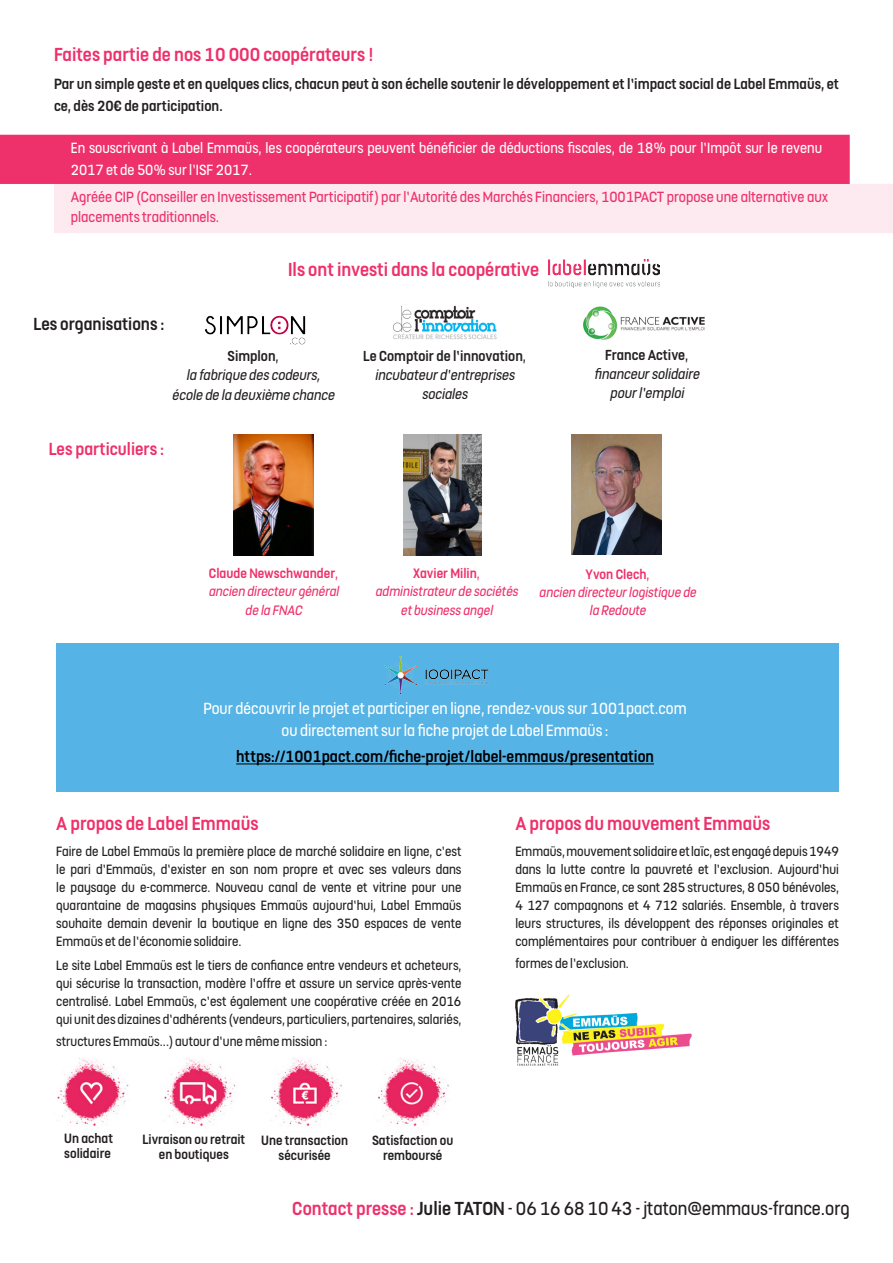
<style>
.page{position:relative;width:893px;height:1263px;background:#fff}
.page>*{position:absolute;margin:0;border:0;box-sizing:border-box;transform-origin:0 0}
.t1{font:500 21px "FS Dillon";color:#ee306b}
.t2{font:21px "FS Dillon";color:#231f20}
.t3{font:500 19.5px "FS Dillon";color:#231f20}
.t4{font:500 19.5px "FS Dillon";color:#ee306b}
.t5{font:18px "FS Dillon";color:#fff}
.t6{font:500 18px "FS Dillon";color:#000002}
.t7{font:16.5px/19.8px "FS Dillon";color:#ee306b}
.t8{font:500 16.5px/21.6px "FS Dillon";color:#231f20}
.t9{font:16.5px/21.6px "FS Dillon";color:#fff}
.t10{font:italic 16.2px "FS Dillon";color:#231f20}
.t11{font:500 16.2px "FS Dillon";color:#231f20}
.t12{font:italic 15.3px/18.3px "FS Dillon";color:#ee306b;text-align:center}
.t13{font:500 15.3px "FS Dillon";color:#ee306b}
.t14{font:15px/18px "FS Dillon";color:#231f20;text-align:justify}
.t15{font:500 15px "FS Dillon";color:#231f20}
.s1{font-weight:400}
.s2{font-weight:500;color:#ee306b}
.s3{font-weight:500}
</style>
<div class="page">
<div style="left:2px;top:137px;width:845px;height:45px;background:#ee306b"></div>
<div style="left:0;top:135px;width:850px;height:49px;border:4px solid #ee306b"></div>
<div style="left:54px;top:184px;width:839px;height:49px;background:#fdeaf0"></div>
<img style="left:57px;top:1057px;width:392px;height:72px">
<div style="left:56px;top:643px;width:783px;height:148px;background:#55b3e5"></div>
<img style="left:515px;top:994px;width:177px;height:71px">
<img style="left:205px;top:315px;width:101px;height:30px">
<img style="left:393px;top:305px;width:104px;height:35px">
<img style="left:583px;top:306px;width:122px;height:34px">
<img style="left:403px;top:434px;width:79px;height:121px">
<img style="left:572px;top:434px;width:90px;height:120px">
<img style="left:233px;top:434px;width:81px;height:121px">
<hr style="left:236px;top:764px;width:418px;height:1px;background:#000002">
<img style="left:384px;top:656px;width:105px;height:39px">
<img style="left:549px;top:260px;width:111px;height:27px">
<p class="t1" style="left:54px;top:40px;width:321px">Faites partie de nos 10 000 coopérateurs !</p>
<p class="t8" style="left:54px;top:72px;width:786px">Par un simple geste et en quelques clics, chacun peut à son échelle soutenir le développement et l’impact social de Label Emmaüs, et ce, dès 20€ de participation.</p>
<p class="t9" style="left:71px;top:136px;width:753px">En souscrivant à Label Emmaüs, les coopérateurs peuvent bénéficier de déductions fiscales, de 18% pour l’Impôt sur le revenu<br>2017 et de 50% sur l’ISF 2017.</p>
<p class="t7" style="left:71px;top:186px;width:759px">Agréée CIP (Conseiller en Investissement Participatif) par l’Autorité des Marchés Financiers, 1001PACT propose une alternative aux placements traditionnels.</p>
<p class="t1" style="left:288px;top:255px;width:253px">Ils ont investi dans la coopérative</p>
<p class="t3" style="left:34px;top:310px;width:132px">Les organisations :</p>
<p class="t11" style="left:228px;top:344px;width:53px">Simplon<span class="s1">,</span></p>
<p class="t10" style="left:186px;top:364px;width:139px">la fabrique descodeurs,</p>
<p class="t10" style="left:172px;top:384px;width:167px">école de la deuxième chance</p>
<p class="t11" style="left:363px;top:344px;width:164px">Le Comptoir de l’innovation<span class="s1">,</span></p>
<p class="t10" style="left:375px;top:364px;width:145px">incubateurd’entreprises</p>
<p class="t10" style="left:422px;top:384px;width:51px">sociales</p>
<p class="t4" style="left:49px;top:435px;width:117px">Les particuliers :</p>
<p class="t11" style="left:605px;top:343px;width:85px">France Active<span class="s1">,</span></p>
<p class="t10" style="left:594px;top:363px;width:110px">financeursolidaire</p>
<p class="t10" style="left:610px;top:383px;width:79px">pourl’emploi</p>
<p class="t13" style="left:209px;top:562px;width:131px">Claude Newschwander<span class="s1">,</span></p>
<p class="t12" style="left:208px;top:581px;width:135px">ancien directeurgénéral</p>
<p class="t12" style="left:245px;top:599px;width:62px">de la FNAC</p>
<p class="t13" style="left:413px;top:562px;width:68px">Xavier Milin<span class="s1">,</span></p>
<p class="t12" style="left:375px;top:581px;width:147px">administrateurde sociétés etbusinessangel</p>
<p class="t13" style="left:586px;top:563px;width:65px">Yvon Clech<span class="s1">,</span></p>
<p class="t12" style="left:539px;top:582px;width:162px">ancien directeurlogistique de la Redoute</p>
<p class="t5" style="left:204px;top:696px;width:484px">Pour découvrir le projet et participer en ligne, rendez-vous sur 1001pact.com</p>
<p class="t5" style="left:282px;top:718px;width:329px">ou directement sur la fiche projet de Label Emmaüs :</p>
<p class="t6" style="left:236px;top:743px;width:419px">https://1001pact.com/fiche-projet/label-emmaus/presentation</p>
<p class="t1" style="left:56px;top:808px;width:204px">A propos de Label Emmaüs</p>
<p class="t14" style="left:56px;top:841px;width:407px">Faire de Label Emmaüs la première place de marché solidaire en ligne, c’est le pari d’Emmaüs, d’exister en son nom propre et avec ses valeurs dans le paysage du e-commerce. Nouveau canal de vente et vitrine pour une quarantaine de magasins physiques Emmaüs aujourd’hui, Label Emmaüs souhaite demain devenir la boutique en ligne des 350 espaces de vente Emmaüs et de l’économie solidaire.</p>
<p class="t14" style="left:56px;top:955px;width:407px">Le site Label Emmaüs est le tiers de confiance entre vendeurs et acheteurs, qui sécurise la transaction, modère l’offre et assure un service après-vente centralisé. Label Emmaüs, c’est également une coopérative créée en 2016 qui unit des dizaines d’adhérents (vendeurs, particuliers, partenaires, salariés,</p>
<p class="t14" style="left:56px;top:1031px;width:273px">structures Emmaüs...) autour d’une même mission :</p>
<p class="t15" style="left:64px;top:1128px;width:50px">Un achat</p>
<p class="t15" style="left:64px;top:1143px;width:48px">solidaire</p>
<p class="t15" style="left:142px;top:1129px;width:104px">Livraison ou retrait</p>
<p class="t15" style="left:159px;top:1144px;width:71px">en boutiques</p>
<p class="t15" style="left:261px;top:1130px;width:88px">Une transaction</p>
<p class="t15" style="left:279px;top:1145px;width:54px">sécurisée</p>
<p class="t15" style="left:372px;top:1130px;width:83px">Satisfaction ou</p>
<p class="t15" style="left:383px;top:1145px;width:61px">remboursé</p>
<p class="t1" style="left:515px;top:808px;width:256px">A propos du mouvement Emmaüs</p>
<p class="t14" style="left:515px;top:841px;width:325px">Emmaüs, mouvement solidaire et laïc, est engagé depuis 1949 dans la lutte contre la pauvreté et l’exclusion. Aujourd’hui Emmaüs en France, ce sont 285 structures, 8 050 bénévoles, 4 127 compagnons et 4 712 salariés. Ensemble, à travers leurs structures, ils développent des réponses originales et complémentaires pour contribuer à endiguer les différentes</p>
<p class="t14" style="left:515px;top:953px;width:115px">formes de l’exclusion.</p>
<p class="t2" style="left:292px;top:1194px;width:559px"><span class="s2">Contact presse :</span> <span class="s3">Julie TATON</span> - 06 16 68 10 43 - jtaton@emmaus-france.org</p>
</div>
